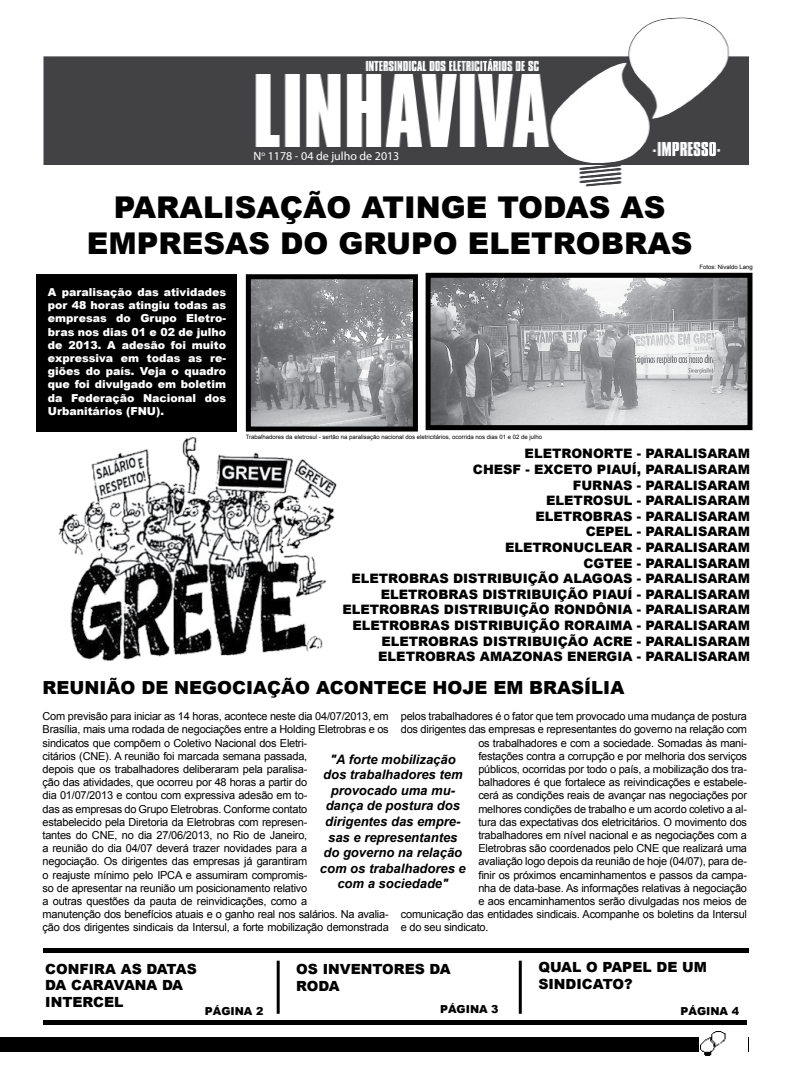
<style>
.page{position:relative;width:791px;height:1080px;background:#fff}
.page>*{position:absolute;margin:0;border:0;box-sizing:border-box;transform-origin:0 0}
.t1{font:900 30px/36px "Arial";color:#000;text-align:center}
.t2{font:900 18px "Arial";color:#000}
.t3{font:900 14px/16.8px "Arial";color:#000}
.t4{font:900 13px "Arial";color:#000}
.t5{font:italic 700 13px/15.6px "Arial";color:#000;text-align:center}
.t6{font:12px "Myriad Pro";color:#fff}
.t7{font:11px/13.2px "Arial";letter-spacing:-.02em;color:#000}
.t8{font:900 11px/13.2px "Arial";color:#fff;text-align:justify}
.t9{font:900 11px "Arial";color:#000}
.t10{font:6px "Arial";color:#000}
</style>
<div class="page">
<img style="left:43px;top:17px;width:705px;height:170px">
<hr style="left:43px;top:1021px;width:704px;height:4px;background:#000">
<hr style="left:277px;top:961px;width:3px;height:53px;background:#000">
<hr style="left:519px;top:961px;width:3px;height:53px;background:#000">
<hr style="left:43px;top:949px;width:705px;height:4px;background:#000">
<img style="left:58px;top:436px;width:279px;height:224px">
<img style="left:432px;top:279px;width:314px;height:145px">
<div style="left:426px;top:273px;width:326px;height:157px;border:5px solid #000"></div>
<img style="left:252px;top:280px;width:160px;height:146px">
<div style="left:246px;top:274px;width:172px;height:158px;border:5px solid #000"></div>
<div style="left:37px;top:274px;width:200px;height:158px;background:#000"></div>
<div style="left:0;top:1037px;width:748px;height:15px;background:#000"></div>
<img style="left:699px;top:1031px;width:48px;height:24px">
<p class="t6" style="left:253px;top:149px;width:147px">N<sup>o</sup> 1178 - 04 de julho de 2013</p>
<h1 class="t1" style="left:87px;top:189px;width:607px">PARALISAÇÃO ATINGE TODAS AS<br>EMPRESAS DO GRUPO ELETROBRAS</h1>
<p class="t8" style="left:48px;top:285px;width:180px">A PARALISAÇÃO DAS ATIVIDADES POR 48 HORAS ATINGIU TODAS AS EMPRESAS DO GRUPO ELETRO-BRAS NOS DIAS 01 E 02 DE JULHO DE 2013. A ADESÃO FOI MUITO EXPRESSIVA EM TODAS AS RE-GIÕES DO PAÍS. VEJA O QUADRO QUE FOI DIVULGADO EM BOLETIM DA FEDERAÇÃO NACIONAL DOS URBANITÁRIOS (FNU</p>
<p class="t8" style="left:156px;top:404px;width:9px">).</p>
<p class="t10" style="left:246px;top:433px;width:298px">Trabalhadores da eletrosul - sertão na paralisação nacional dos eletricitários, ocorrida nos dias 01 e 02 de julho</p>
<p class="t10" style="left:699px;top:263px;width:55px">Fotos: Nivaldo Lang</p>
<p class="t4" style="left:525px;top:444px;width:11px">ELETRONORTE</p>
<p class="t4" style="left:637px;top:444px;width:19px">- PARALISA</p>
<p class="t4" style="left:717px;top:444px;width:34px">RAM</p>
<p class="t4" style="left:473px;top:460px;width:11px">CHESF</p>
<p class="t4" style="left:526px;top:460px;width:39px">- EXCETO</p>
<p class="t4" style="left:597px;top:460px;width:9px">PIAUÍ</p>
<p class="t4" style="left:637px;top:460px;width:19px">, PARALISA</p>
<p class="t4" style="left:717px;top:460px;width:34px">RAM</p>
<p class="t4" style="left:573px;top:476px;width:11px">FURNAS</p>
<p class="t4" style="left:637px;top:476px;width:19px">- PARALISA</p>
<p class="t4" style="left:717px;top:476px;width:34px">RAM</p>
<p class="t4" style="left:546px;top:491px;width:11px">ELETROSUL</p>
<p class="t4" style="left:637px;top:491px;width:19px">- PARALISA</p>
<p class="t4" style="left:717px;top:491px;width:34px">RAM</p>
<p class="t4" style="left:535px;top:507px;width:11px">ELETROBRAS</p>
<p class="t4" style="left:637px;top:507px;width:19px">- PARALISA</p>
<p class="t4" style="left:717px;top:507px;width:34px">RAM</p>
<p class="t4" style="left:586px;top:522px;width:11px">CEPEL</p>
<p class="t4" style="left:637px;top:522px;width:19px">- PARALISA</p>
<p class="t4" style="left:717px;top:522px;width:34px">RAM</p>
<p class="t4" style="left:505px;top:538px;width:11px">ELETRONUCLEAR</p>
<p class="t4" style="left:637px;top:538px;width:19px">- PARALISA</p>
<p class="t4" style="left:717px;top:538px;width:34px">RAM</p>
<p class="t4" style="left:583px;top:554px;width:11px">CGTEE</p>
<p class="t4" style="left:637px;top:554px;width:19px">- PARALISA</p>
<p class="t4" style="left:717px;top:554px;width:34px">RAM</p>
<p class="t4" style="left:351px;top:569px;width:11px">ELETROBRAS</p>
<p class="t4" style="left:453px;top:569px;width:10px">DISTRIBUIÇÃO</p>
<p class="t4" style="left:563px;top:569px;width:11px">ALAGOAS</p>
<p class="t4" style="left:637px;top:569px;width:19px">- PARALISA</p>
<p class="t4" style="left:717px;top:569px;width:34px">RAM</p>
<p class="t4" style="left:381px;top:585px;width:11px">ELETROBRAS</p>
<p class="t4" style="left:482px;top:585px;width:10px">DISTRIBUIÇÃO</p>
<p class="t4" style="left:593px;top:585px;width:9px">PIAUÍ</p>
<p class="t4" style="left:637px;top:585px;width:19px">- PARALISA</p>
<p class="t4" style="left:717px;top:585px;width:34px">RAM</p>
<p class="t4" style="left:342px;top:600px;width:11px">ELETROBRAS</p>
<p class="t4" style="left:444px;top:600px;width:10px">DISTRIBUIÇÃO</p>
<p class="t4" style="left:554px;top:600px;width:12px">ROND</p>
<p class="t4" style="left:596px;top:600px;width:21px">ÔNIA</p>
<p class="t4" style="left:637px;top:600px;width:19px">- PARALISA</p>
<p class="t4" style="left:717px;top:600px;width:34px">RAM</p>
<p class="t4" style="left:352px;top:616px;width:11px">ELETROBRAS</p>
<p class="t4" style="left:454px;top:616px;width:10px">DISTRIBUIÇÃO</p>
<p class="t4" style="left:564px;top:616px;width:11px">RORAIMA</p>
<p class="t4" style="left:637px;top:616px;width:19px">- PARALISA</p>
<p class="t4" style="left:717px;top:616px;width:34px">RAM</p>
<p class="t4" style="left:381px;top:632px;width:11px">ELETROBRAS</p>
<p class="t4" style="left:483px;top:632px;width:10px">DISTRIBUIÇÃO</p>
<p class="t4" style="left:593px;top:632px;width:11px">ACRE</p>
<p class="t4" style="left:637px;top:632px;width:19px">- PARALISA</p>
<p class="t4" style="left:717px;top:632px;width:34px">RAM</p>
<p class="t4" style="left:378px;top:647px;width:11px">ELETROBRAS</p>
<p class="t4" style="left:480px;top:647px;width:12px">AMA</p>
<p class="t4" style="left:512px;top:647px;width:21px">ZONAS</p>
<p class="t4" style="left:567px;top:647px;width:11px">ENERGIA</p>
<p class="t4" style="left:637px;top:647px;width:19px">- PARALISA</p>
<p class="t4" style="left:717px;top:647px;width:34px">RAM</p>
<h2 class="t2" style="left:42px;top:675px;width:583px">REUNIÃO DE NEGOCIAÇÃO ACONTECE HOJE EM BRASÍLIA</h2>
<p class="t7" style="left:43px;top:710px;width:348px">Com previsão para iniciar as 14 horas, acontece neste dia 04/07/2013, em Brasília, mais uma rodada de negociações entre a Holding Eletrobras e os sindicatos que compõem o Coletivo Nacional dos Eletri-<br>citários (CNE). A reunião foi marcada semana passada,<br>depois que os trabalhadores deliberaram pela paralisa-<br>ção das atividades, que ocorreu por 48 horas a partir do<br>dia 01/07/2013 e contou com expressiva adesão em to-<br>das as empresas do Grupo Eletrobras. Conforme contato<br>estabelecido pela Diretoria da Eletrobras com represen-<br>tantes do CNE, no dia 27/06/2013, no Rio de Janeiro,<br>a reunião do dia 04/07 deverá trazer novidades para a<br>negociação. Os dirigentes das empresas já garantiram<br>o reajuste mínimo pelo IPCA e assumiram compromis-<br>so de apresentar na reunião um posicionamento relativo<br>a outras questões da pauta de reinvidicações, como a<br>manutenção dos benefícios atuais e o ganho real nos salários. Na avalia&shy;ção dos dirigentes sindicais da Intersul, a forte mobilização demonstrada</p>
<p class="t7" style="left:401px;top:710px;width:348px">pelos trabalhadores é o fator que tem provocado uma mudança de postura</p>
<p class="t7" style="left:401px;top:723px;width:348px">dos dirigentes das empresas e representantes do governo na relação com</p>
<p class="t7" style="left:478px;top:736px;width:270px">os trabalhadores e com a sociedade. Somadas às mani-</p>
<p class="t7" style="left:478px;top:749px;width:270px">festações contra a corrupção e por melhoria dos serviços</p>
<p class="t7" style="left:478px;top:763px;width:270px">públicos, ocorridas por todo o país, a mobilização dos tra-</p>
<p class="t7" style="left:478px;top:776px;width:270px">balhadores é que fortalece as reivindicações e estabele-</p>
<p class="t7" style="left:478px;top:789px;width:270px">cerá as condições reais de avançar nas negociações por</p>
<p class="t7" style="left:478px;top:802px;width:270px">melhores condições de trabalho e um acordo coletivo a al-</p>
<p class="t7" style="left:478px;top:815px;width:270px">tura das expectativas dos eletricitários. O movimento dos</p>
<p class="t7" style="left:478px;top:829px;width:270px">trabalhadores em nível nacional e as negociações com a</p>
<p class="t7" style="left:478px;top:842px;width:270px">Eletrobras são coordenados pelo CNE que realizará uma</p>
<p class="t7" style="left:478px;top:855px;width:270px">avaliação logo depois da reunião de hoje (04/07), para de-</p>
<p class="t7" style="left:478px;top:868px;width:270px">finir os próximos encaminhamentos e passos da campa-</p>
<p class="t7" style="left:478px;top:881px;width:270px">nha de data-base. As informações relativas à negociação</p>
<p class="t7" style="left:478px;top:895px;width:270px">e aos encaminhamentos serão divulgadas nos meios de</p>
<p class="t7" style="left:401px;top:908px;width:348px">comunicação das entidades sindicais. Acompanhe os boletins da Intersul</p>
<p class="t7" style="left:401px;top:921px;width:89px">e do seu sindicato.</p>
<p class="t5" style="left:320px;top:752px;width:147px">"A forte mobilização dos trabalhadores tem provocado uma mu&shy;dança de postura dos dirigentes das empre&shy;sas e representantes do governo na relação com os trabalhadores e com a sociedade"</p>
<p class="t3" style="left:45px;top:960px;width:153px">CONFIRA AS DATAS<br>DA CARAVANA DA<br>INTERCEL</p>
<p class="t9" style="left:205px;top:1003px;width:26px">PÁGINA</p>
<p class="t9" style="left:256px;top:1003px;width:9px">2</p>
<p class="t3" style="left:296px;top:960px;width:156px">OS INVENTORES DA<br>RODA</p>
<p class="t3" style="left:538px;top:958px;width:170px">QUAL O PAPEL DE UM<br>SINDICATO?</p>
<p class="t9" style="left:680px;top:1003px;width:26px">PÁGINA</p>
<p class="t9" style="left:732px;top:1003px;width:9px">4</p>
<p class="t9" style="left:440px;top:1001px;width:26px">PÁGINA</p>
<p class="t9" style="left:491px;top:1001px;width:9px">3</p>
</div>
